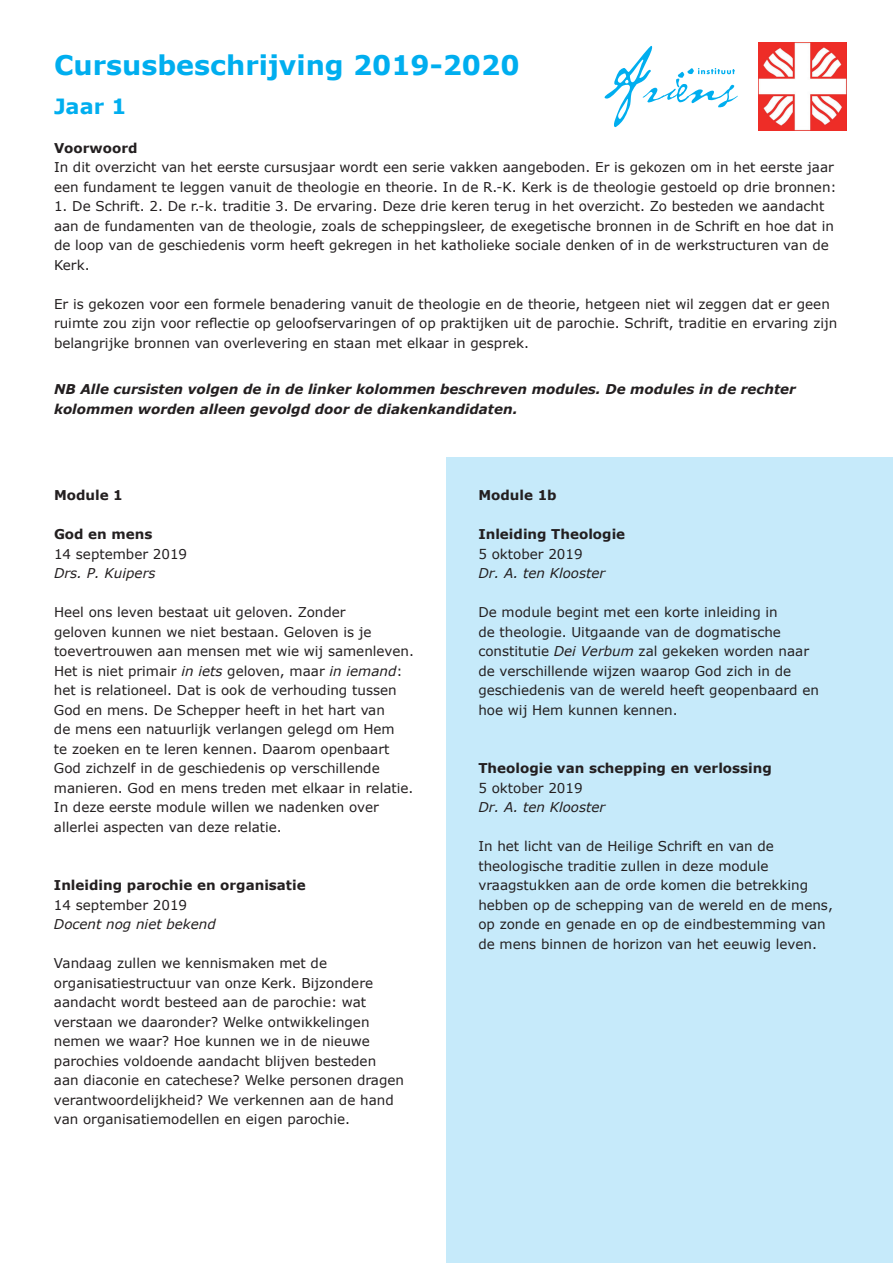
<style>
.page{position:relative;width:893px;height:1263px;background:#fff}
.page>*{position:absolute;margin:0;border:0;box-sizing:border-box;transform-origin:0 0}
.t1{font:700 27px "Verdana";color:#00aeef}
.t2{font:700 21px "Verdana";color:#00aeef}
.t3{font:13.5px/19.5px "Verdana";color:#231f20}
.t4{font:italic 700 13.5px/19.5px "Verdana";color:#231f20}
.t5{font:700 13.5px "Verdana";color:#231f20}
.t6{font:italic 13.5px "Verdana";color:#231f20}
.s1{font-style:italic}
</style>
<div class="page">
<svg style="left:605px;top:46px;width:133px;height:81px"></svg>
<div style="left:446px;top:457px;width:447px;height:806px;background:#c6eafa"></div>
<img style="left:758px;top:43px;width:88px;height:87px">
<h1 class="t1" style="left:54px;top:46px;width:467px">Cursusbeschrijving 2019-2020</h1>
<h2 class="t2" style="left:54px;top:91px;width:74px">Jaar 1</h2>
<p class="t5" style="left:54px;top:138px;width:85px">Voorwoord</p>
<p class="t3" style="left:54px;top:157px;width:784px">In dit overzicht van het eerste cursusjaar wordt een serie vakken aangeboden. Er is gekozen om in het eerste jaar een fundament te leggen vanuit de theologie en theorie. In de R.-K. Kerk is de theologie gestoeld op drie bronnen:</p>
<p class="t3" style="left:54px;top:196px;width:781px">1. De Schrift. 2. De r.-k. traditie 3. De ervaring. Deze drie keren terug in het overzicht. Zo besteden we aandacht aan de fundamenten van de theologie, zoals de scheppingsleer, de exegetische bronnen in de Schrift en hoe dat in de loop van de geschiedenis vorm heeft gekregen in het katholieke sociale denken of in de werkstructuren van de Kerk.</p>
<p class="t3" style="left:54px;top:294px;width:785px">Er is gekozen voor een formele benadering vanuit de theologie en de theorie, hetgeen niet wil zeggen dat er geen ruimte zou zijn voor reflectie op geloofservaringen of op praktijken uit de parochie. Schrift, traditie en ervaring zijn belangrijke bronnen van overlevering en staan met elkaar in gesprek.</p>
<p class="t4" style="left:54px;top:379px;width:743px">NB Alle cursisten volgen de in de linker kolommen beschreven modules. De modules in de rechter kolommen worden alleen gevolgd door de diakenkandidaten.</p>
<p class="t5" style="left:54px;top:486px;width:70px">Module 1</p>
<p class="t5" style="left:54px;top:525px;width:100px">God en mens</p>
<p class="t3" style="left:54px;top:544px;width:135px">14 september 2019</p>
<p class="t6" style="left:54px;top:564px;width:103px">Drs. P. Kuipers</p>
<p class="t3" style="left:54px;top:602px;width:361px">Heel ons leven bestaat uit geloven. Zonder<br>geloven kunnen we niet bestaan. Geloven is je toevertrouwen aan mensen met wie wij samenleven.<br>Het is niet primair <span class="s1">in iets</span> geloven, maar <span class="s1">in iemand</span>: het is relationeel. Dat is ook de verhouding tussen God en mens. De Schepper heeft in het hart van<br>de mens een natuurlijk verlangen gelegd om Hem<br>te zoeken en te leren kennen. Daarom openbaart God zichzelf in de geschiedenis op verschillende manieren. God en mens treden met elkaar in relatie.<br>In deze eerste module willen we nadenken over allerlei aspecten van deze relatie.</p>
<p class="t5" style="left:54px;top:875px;width:253px">Inleiding parochie en organisatie</p>
<p class="t3" style="left:54px;top:895px;width:135px">14 september 2019</p>
<p class="t6" style="left:54px;top:915px;width:163px">Docent nog niet bekend</p>
<p class="t3" style="left:54px;top:953px;width:352px">Vandaag zullen we kennismaken met de organisatiestructuur van onze Kerk. Bijzondere aandacht wordt besteed aan de parochie: wat verstaan we daaronder? Welke ontwikkelingen nemen we waar? Hoe kunnen we in de nieuwe parochies voldoende aandacht blijven besteden aan diaconie en catechese? Welke personen dragen verantwoordelijkheid? We verkennen aan de hand van organisatiemodellen en eigen parochie.</p>
<p class="t5" style="left:478px;top:486px;width:80px">Module 1b</p>
<p class="t5" style="left:478px;top:525px;width:148px">Inleiding Theologie</p>
<p class="t3" style="left:478px;top:544px;width:106px">5 oktober 2019</p>
<p class="t6" style="left:478px;top:564px;width:128px">Dr. A. ten Klooster</p>
<p class="t3" style="left:478px;top:602px;width:342px">De module begint met een korte inleiding in<br>de theologie. Uitgaande van de dogmatische constitutie <span class="s1">Dei Verbum</span> zal gekeken worden naar de verschillende wijzen waarop God zich in de geschiedenis van de wereld heeft geopenbaard en hoe wij Hem kunnen kennen.</p>
<p class="t5" style="left:478px;top:758px;width:295px">Theologie van schepping en verlossing</p>
<p class="t3" style="left:478px;top:778px;width:106px">5 oktober 2019</p>
<p class="t6" style="left:478px;top:798px;width:128px">Dr. A. ten Klooster</p>
<p class="t3" style="left:478px;top:836px;width:356px">In het licht van de Heilige Schrift en van de theologische traditie zullen in deze module vraagstukken aan de orde komen die betrekking hebben op de schepping van de wereld en de mens, op zonde en genade en op de eindbestemming van de mens binnen de horizon van het eeuwig leven.</p>
</div>
